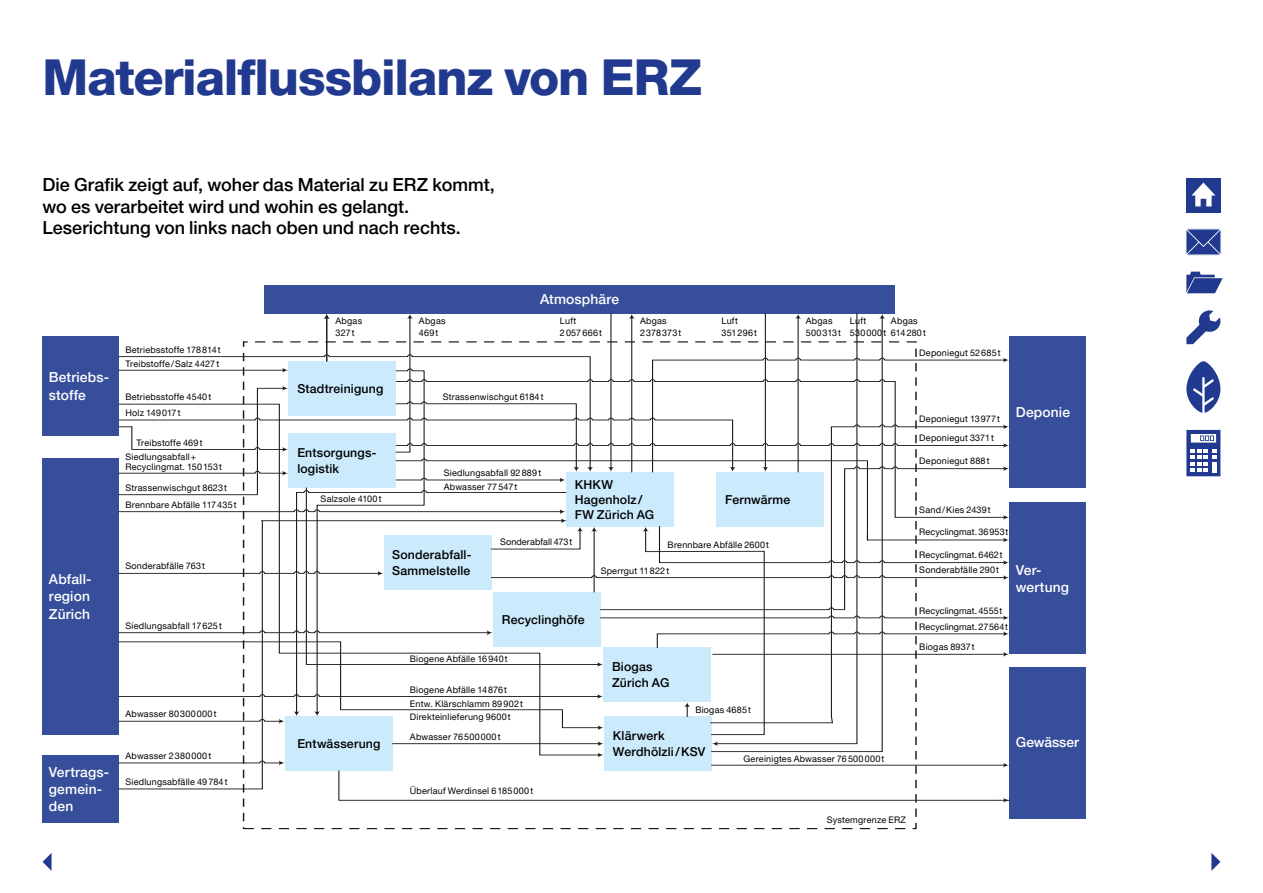
<style>
.page{position:relative;width:1263px;height:893px;background:#fff}
.page>*{position:absolute;margin:0;border:0;box-sizing:border-box;transform-origin:0 0}
.t1{font:800 49.5px "Helvetica Neue LT Pro";letter-spacing:-.025em;color:#213a8f}
.t2{font:500 18px/21.3px "Helvetica Neue LT Pro";color:#000}
.t3{font:500 13.8px/17.2px "Helvetica Neue LT Pro";letter-spacing:.01em;color:#fff}
.t4{font:500 12.3px/15.3px "Helvetica Neue LT Pro";letter-spacing:.015em;color:#000}
.t5{font:9px/11.2px "Helvetica Neue LT Pro";letter-spacing:.025em;color:#000}
</style>
<div class="page">
<svg style="left:1186px;top:361px;width:34px;height:52px"></svg>
<div style="left:1186px;top:178px;width:34px;height:34px;background:#213a8f"></div>
<svg style="left:1191px;top:183px;width:24px;height:23px"></svg>
<svg style="left:1186px;top:271px;width:37px;height:23px"></svg>
<svg style="left:1186px;top:310px;width:35px;height:34px"></svg>
<svg style="left:1186px;top:430px;width:34px;height:46px"></svg>
<svg style="left:1185px;top:229px;width:36px;height:26px"></svg>
<div style="left:43px;top:336px;width:76px;height:100px;background:#374e9a"></div>
<div style="left:43px;top:458px;width:76px;height:277px;background:#374e9a"></div>
<div style="left:43px;top:755px;width:76px;height:68px;background:#374e9a"></div>
<div style="left:1009px;top:336px;width:77px;height:152px;background:#374e9a"></div>
<div style="left:1009px;top:503px;width:77px;height:151px;background:#374e9a"></div>
<div style="left:1009px;top:667px;width:77px;height:151px;background:#374e9a"></div>
<div style="left:264px;top:285px;width:631px;height:29px;background:#374e9a"></div>
<svg style="left:118px;top:314px;width:891px;height:489px"></svg>
<svg style="left:395px;top:379px;width:501px;height:139px"></svg>
<svg style="left:1211px;top:853px;width:9px;height:18px"></svg>
<svg style="left:43px;top:853px;width:9px;height:18px"></svg>
<h1 class="t1" style="left:43px;top:48px;width:661px">Materialflussbilanz von ERZ</h1>
<h2 class="t2" style="left:43px;top:174px;width:454px">Die Grafik zeigt auf, woher das Material zu ERZ kommt, wo es verarbeitet wird und wohin es gelangt.<br>Leserichtung von links nach oben und nach rechts.</h2>
<p class="t5" style="left:125px;top:344px;width:97px">Betriebsstoffe 178814t</p>
<p class="t5" style="left:335px;top:315px;width:28px">Abgas<br>327t</p>
<p class="t5" style="left:419px;top:315px;width:28px">Abgas<br>469t</p>
<h3 class="t3" style="left:540px;top:290px;width:81px">Atmosphäre</h3>
<p class="t5" style="left:560px;top:315px;width:44px">Luft<br>2057666t</p>
<p class="t5" style="left:640px;top:315px;width:43px">Abgas<br>2378373t</p>
<p class="t5" style="left:721px;top:315px;width:37px">Luft<br>351296t</p>
<p class="t5" style="left:806px;top:315px;width:37px">Abgas<br>500313t</p>
<p class="t5" style="left:850px;top:315px;width:38px">Luft<br>530000t</p>
<p class="t5" style="left:891px;top:315px;width:36px">Abgas<br>614280t</p>
<p class="t5" style="left:919px;top:347px;width:83px">Deponiegut 52685t</p>
<h3 class="t3" style="left:49px;top:369px;width:62px">Betriebs&shy;stoffe</h3>
<h3 class="t3" style="left:49px;top:570px;width:43px;text-align:justify">Abfall&shy;region Zürich</h3>
<h3 class="t3" style="left:49px;top:763px;width:62px">Vertrags&shy;gemein&shy;den</h3>
<p class="t5" style="left:125px;top:358px;width:95px">Treibstoffe/Salz 4427t</p>
<p class="t5" style="left:125px;top:389px;width:87px;line-height:15.9px">Betriebsstoffe 4540t<br>Holz 149017t</p>
<p class="t5" style="left:125px;top:435px;width:79px;line-height:13.8px;text-indent:11px">Treibstoffe 469t<br>Siedlungsabfall+</p>
<h3 class="t4" style="left:297px;top:445px;width:79px">Entsorgungs&shy;logistik</h3>
<h3 class="t4" style="left:297px;top:380px;width:88px">Stadtreinigung</h3>
<p class="t5" style="left:125px;top:461px;width:98px">Recyclingmat. 150153t</p>
<p class="t5" style="left:125px;top:479px;width:113px;line-height:17.2px">Strassenwischgut 8623t<br>Brennbare Abfälle 117435t</p>
<p class="t5" style="left:321px;top:493px;width:62px">Salzsole 4100t</p>
<p class="t5" style="left:125px;top:560px;width:81px">Sonderabfälle 763t</p>
<p class="t5" style="left:443px;top:391px;width:102px">Strassenwischgut 6184t</p>
<p class="t5" style="left:444px;top:465px;width:99px;line-height:14px">Siedlungsabfall 92889t<br>Abwasser 77547t</p>
<h3 class="t4" style="left:575px;top:476px;width:81px">KHKW<br>Hagenholz/<br>FW Zürich AG</h3>
<h3 class="t4" style="left:725px;top:492px;width:67px">Fernwärme</h3>
<h3 class="t4" style="left:392px;top:547px;width:81px">Sonderabfall-<br>Sammelstelle</h3>
<p class="t5" style="left:500px;top:536px;width:73px">Sonderabfall 473t</p>
<p class="t5" style="left:668px;top:538px;width:103px">Brennbare Abfälle 2600t</p>
<p class="t5" style="left:601px;top:565px;width:70px">Sperrgut 11822t</p>
<p class="t5" style="left:125px;top:620px;width:98px">Siedlungsabfall 17625t</p>
<p class="t5" style="left:125px;top:708px;width:93px">Abwasser 80300000t</p>
<p class="t5" style="left:125px;top:750px;width:87px">Abwasser 2380000t</p>
<p class="t5" style="left:125px;top:776px;width:104px">Siedlungsabfälle 49784t</p>
<h3 class="t4" style="left:297px;top:736px;width:85px">Entwässerung</h3>
<h3 class="t4" style="left:502px;top:611px;width:84px">Recyclinghöfe</h3>
<p class="t5" style="left:410px;top:653px;width:99px">Biogene Abfälle 16940t</p>
<p class="t5" style="left:410px;top:683px;width:115px;line-height:13.6px">Biogene Abfälle 14876t<br>Entw. Klärschlamm 89902t<br>Direkteinlieferung 9600t</p>
<p class="t5" style="left:410px;top:731px;width:92px">Abwasser 76500000t</p>
<p class="t5" style="left:410px;top:785px;width:125px">Überlauf Werdinsel 6185000t</p>
<h3 class="t4" style="left:612px;top:659px;width:59px">Biogas<br>Zürich AG</h3>
<p class="t5" style="left:695px;top:704px;width:57px">Biogas 4685t</p>
<h3 class="t4" style="left:613px;top:728px;width:94px">Klärwerk<br>Werdhölzli/KSV</h3>
<p class="t5" style="left:743px;top:753px;width:142px">Gereinigtes Abwasser 76500000t</p>
<p class="t5" style="left:827px;top:814px;width:81px">Systemgrenze ERZ</p>
<p class="t5" style="left:919px;top:409px;width:82px;line-height:19px">Deponiegut 13977t<br>Deponiegut 3371t</p>
<p class="t5" style="left:919px;top:455px;width:72px">Deponiegut 888t</p>
<h3 class="t3" style="left:1016px;top:403px;width:56px">Deponie</h3>
<p class="t5" style="left:919px;top:504px;width:73px">Sand/Kies 2439t</p>
<p class="t5" style="left:919px;top:526px;width:91px">Recyclingmat. 36953t</p>
<p class="t5" style="left:919px;top:548px;width:85px;line-height:14.9px">Recyclingmat. 6462t<br>Sonderabfälle 290t</p>
<p class="t5" style="left:919px;top:603px;width:90px;line-height:15.9px">Recyclingmat. 4555t<br>Recyclingmat. 27564t</p>
<p class="t5" style="left:919px;top:641px;width:57px">Biogas 8937t</p>
<h3 class="t3" style="left:1016px;top:561px;width:55px">Ver&shy;wertung</h3>
<h3 class="t3" style="left:1016px;top:734px;width:65px">Gewässer</h3>
</div>
